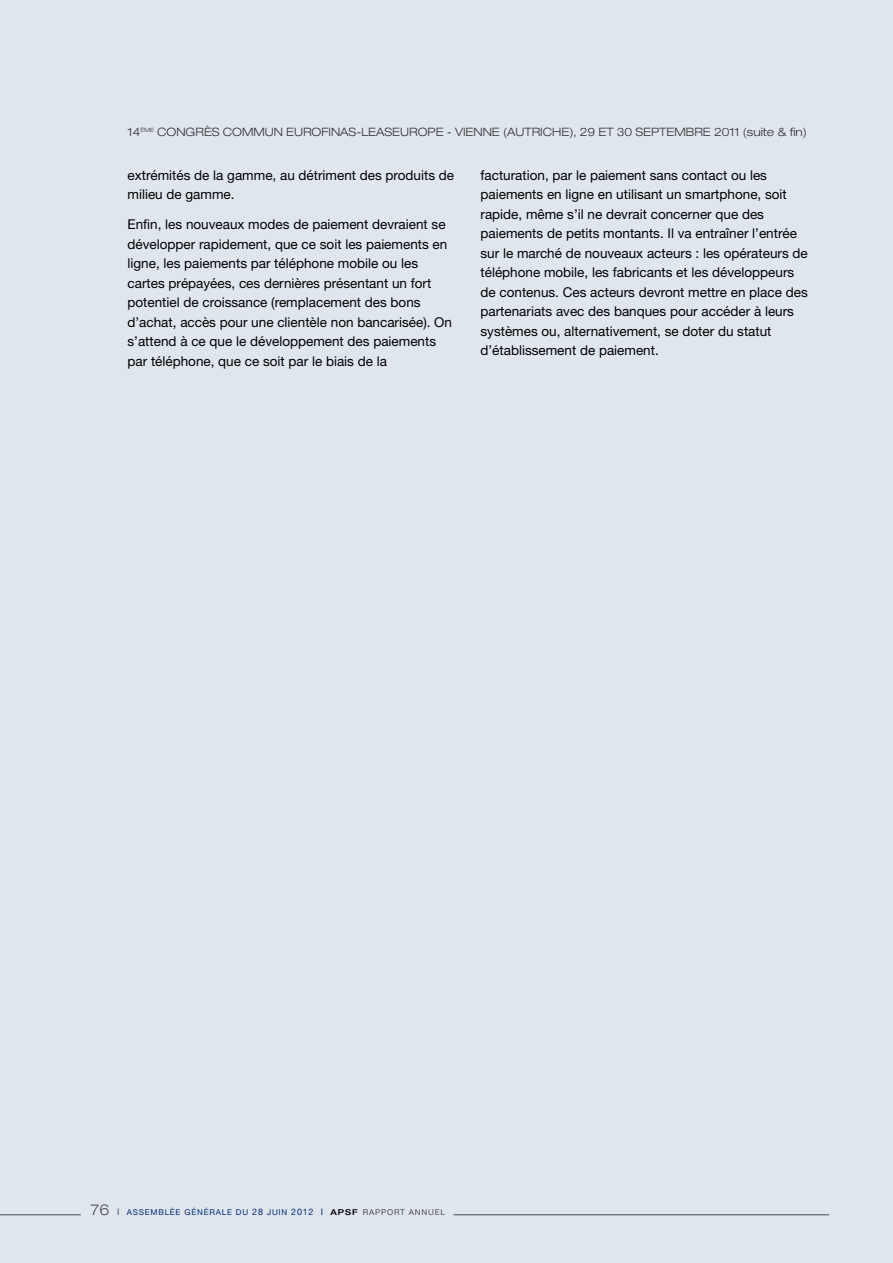
<style>
.page{position:relative;width:893px;height:1263px;background:#e0e6ee}
.page>*{position:absolute;margin:0;border:0;box-sizing:border-box;transform-origin:0 0}
.t1{font:13.5px/19.5px "Helvetica Neue";color:#000}
.t2{font:300 expanded 11.55px "Helvetica Neue";color:#333}
.t3{font:8.1px "Helvetica Neue";letter-spacing:.095em;color:#002c74}
.s1{font-weight:300;font-stretch:expanded;font-size:15px;color:#4d4d4d}
.s2{font-size:9px;color:#4d4d4d}
.s3{font-size:9px}
.s4{font-weight:500;font-stretch:expanded;color:#000}
.s5{color:#4d4d4d}
</style>
<div class="page">
<hr style="left:0;top:1214px;width:81px;height:1px;background:#4d4d4d">
<hr style="left:453px;top:1214px;width:376px;height:1px;background:#4d4d4d">
<p class="t2" style="left:128px;top:128px;width:681px">14<sup>ÈME</sup> CONGRÈS COMMUN EUROFINAS-LEASEUROPE - VIENNE (AUTRICHE), 29 ET 30 SEPTEMBRE 2011 (suite &amp; fin)</p>
<p class="t1" style="left:128px;top:166px;width:328px">extrémités de la gamme, au détriment des produits de milieu de gamme.</p>
<p class="t1" style="left:128px;top:216px;width:326px">Enfin, les nouveaux modes de paiement devraient se développer rapidement, que ce soit les paiements en ligne, les paiements par téléphone mobile ou les cartes prépayées, ces dernières présentant un fort potentiel de croissance (remplacement des bons d’achat, accès pour une clientèle non bancarisée). On s’attend à ce que le développement des paiements par téléphone, que ce soit par le biais de la</p>
<p class="t1" style="left:480px;top:166px;width:329px">facturation, par le paiement sans contact ou les paiements en ligne en utilisant un smartphone, soit rapide, même s’il ne devrait concerner que des paiements de petits montants. Il va entraîner l’entrée sur le marché de nouveaux acteurs : les opérateurs de téléphone mobile, les fabricants et les développeurs de contenus. Ces acteurs devront mettre en place des partenariats avec des banques pour accéder à leurs systèmes ou, alternativement, se doter du statut d’établissement de paiement.</p>
<p class="t3" style="left:90px;top:1209px;width:356px"><span class="s1">76</span> <span class="s2">I</span> ASSEMBLÉE GÉNÉRALE DU <span class="s3">28</span> JUIN <span class="s3">2012 I</span> <span class="s4">APSF</span> <span class="s5">RAPPORT ANNUEL</span></p>
</div>
